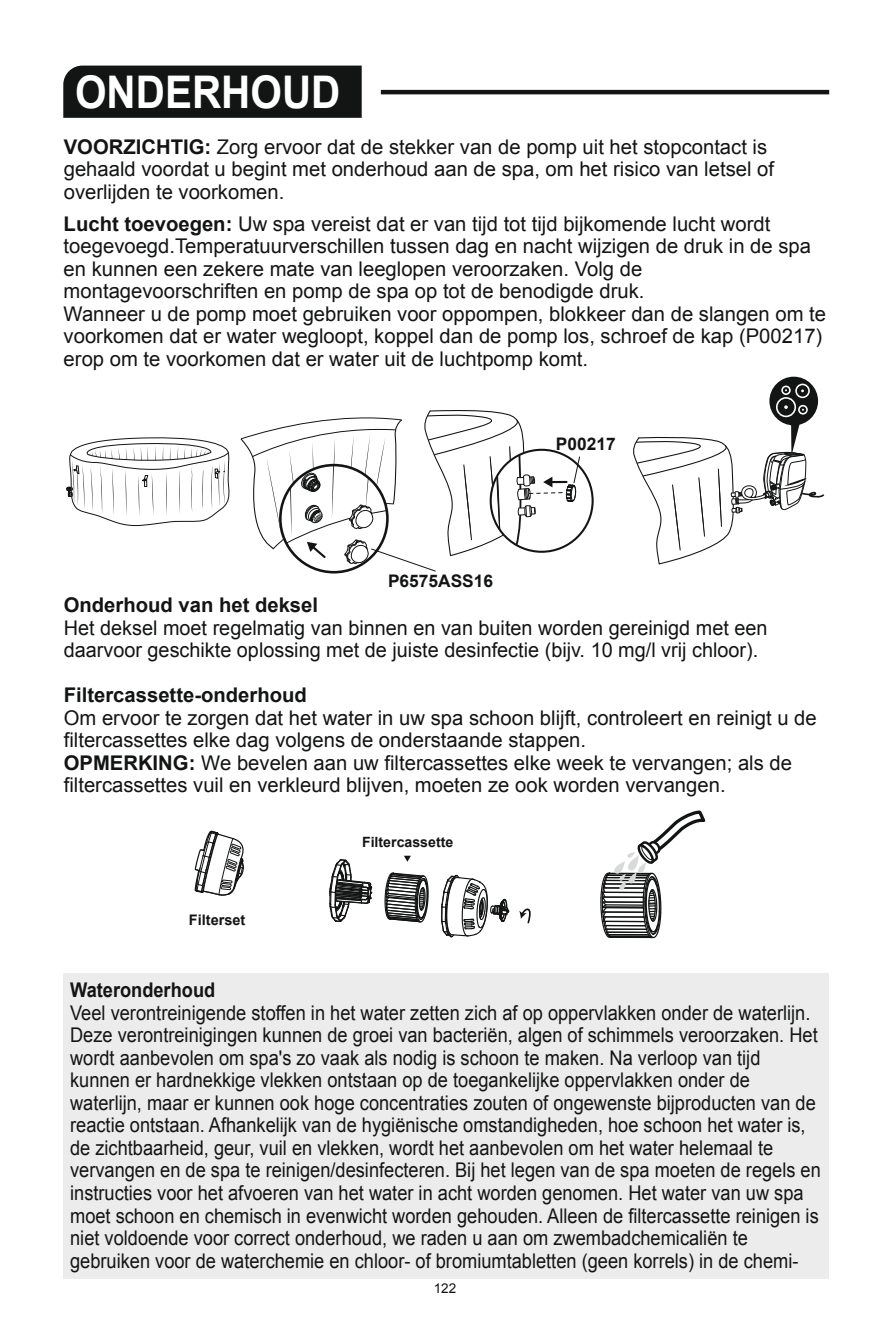
<style>
.page{position:relative;width:893px;height:1340px;background:#fff}
.page>*{position:absolute;margin:0;border:0;box-sizing:border-box;transform-origin:0 0}
.t1{font:700 45px "Arial";color:#fff;scale:.9 1}
.t2{font:20.25px/22.5px "Arial";color:#131414}
.t3{font:20.25px/22.5px "Arial";color:#131414;scale:.9 1}
.t4{font:700 20.25px "Arial";color:#131414}
.t5{font:700 20.25px "Arial";color:#131414;scale:.9 1}
.t6{font:700 17.32px "Arial";color:#131414}
.t7{font:700 14.62px "Arial";color:#131414}
.t8{font:700 14.17px "Arial";color:#131414}
.t9{font:13.5px "Arial";color:#131414}
.s1{font-weight:700}
</style>
<div class="page">
<div style="left:64px;top:972px;width:765px;height:306px;background:#ececec"></div>
<div style="left:63px;top:66px;width:299px;height:52px;background:#131414"></div>
<hr style="left:381px;top:90px;width:448px;height:4px;background:#131414">
<svg style="left:67px;top:437px;width:163px;height:89px"></svg>
<svg style="left:491px;top:450px;width:102px;height:102px"></svg>
<svg style="left:240px;top:410px;width:340px;height:162px"></svg>
<div style="left:769px;top:377px;width:49px;height:48px;background:#131414;border-radius:50%"></div>
<svg style="left:776px;top:383px;width:34px;height:34px"></svg>
<svg style="left:633px;top:423px;width:192px;height:142px"></svg>
<svg style="left:194px;top:830px;width:50px;height:66px"></svg>
<svg style="left:329px;top:859px;width:44px;height:63px"></svg>
<svg style="left:441px;top:874px;width:68px;height:64px"></svg>
<svg style="left:404px;top:855px;width:7px;height:6px"></svg>
<svg style="left:384px;top:872px;width:45px;height:51px"></svg>
<svg style="left:600px;top:810px;width:106px;height:129px"></svg>
<svg style="left:519px;top:908px;width:12px;height:16px"></svg>
<h1 class="t1" style="left:75px;top:75px;width:296px">ONDERHOUD</h1>
<p class="t2" style="left:64px;top:137px;width:712px"><span class="s1">VOORZICHTIG:</span> Zorg ervoor dat de stekker van de pomp uit het stopcontact is gehaald voordat u begint met onderhoud aan de spa, om het risico van letsel of overlijden te voorkomen.</p>
<p class="t2" style="left:64px;top:214px;width:764px"><span class="s1">Lucht toevoegen:</span> Uw spa vereist dat er van tijd tot tijd bijkomende lucht wordt toegevoegd.Temperatuurverschillen tussen dag en nacht wijzigen de druk in de spa en kunnen een zekere mate van leeglopen veroorzaken. Volg de montagevoorschriften en pomp de spa op tot de benodigde druk.<br>Wanneer u de pomp moet gebruiken voor oppompen, blokkeer dan de slangen om te voorkomen dat er water wegloopt, koppel dan de pomp los, schroef de kap (P00217) erop om te voorkomen dat er water uit de luchtpomp komt.</p>
<p class="t6" style="left:388px;top:574px;width:107px">P6575ASS16</p>
<p class="t6" style="left:556px;top:437px;width:61px">P00217</p>
<p class="t4" style="left:64px;top:597px;width:256px">Onderhoud van het deksel</p>
<p class="t2" style="left:64px;top:618px;width:705px">Het deksel moet regelmatig van binnen en van buiten worden gereinigd met een daarvoor geschikte oplossing met de juiste desinfectie (bijv. 10 mg/l vrij chloor).</p>
<p class="t4" style="left:64px;top:687px;width:245px">Filtercassette-onderhoud</p>
<p class="t2" style="left:64px;top:708px;width:754px">Om ervoor te zorgen dat het water in uw spa schoon blijft, controleert en reinigt u de filtercassettes elke dag volgens de onderstaande stappen.<br><span class="s1">OPMERKING:</span> We bevelen aan uw filtercassettes elke week te vervangen; als de filtercassettes vuil en verkleurd blijven, moeten ze ook worden vervangen.</p>
<p class="t7" style="left:189px;top:914px;width:58px">Filterset</p>
<p class="t8" style="left:362px;top:837px;width:93px">Filtercassette</p>
<p class="t5" style="left:70px;top:982px;width:163px">Wateronderhoud</p>
<p class="t3" style="left:70px;top:1003px;width:836px">Veel verontreinigende stoffen in het water zetten zich af op oppervlakken onder de waterlijn.<br>Deze verontreinigingen kunnen de groei van bacteriën, algen of schimmels veroorzaken. Het wordt aanbevolen om spa's zo vaak als nodig is schoon te maken. Na verloop van tijd kunnen er hardnekkige vlekken ontstaan op de toegankelijke oppervlakken onder de waterlijn, maar er kunnen ook hoge concentraties zouten of ongewenste bijproducten van de reactie ontstaan. Afhankelijk van de hygiënische omstandigheden, hoe schoon het water is, de zichtbaarheid, geur, vuil en vlekken, wordt het aanbevolen om het water helemaal te vervangen en de spa te reinigen/desinfecteren. Bij het legen van de spa moeten de regels en instructies voor het afvoeren van het water in acht worden genomen. Het water van uw spa moet schoon en chemisch in evenwicht worden gehouden. Alleen de filtercassette reinigen is niet voldoende voor correct onderhoud, we raden u aan om zwembadchemicaliën te gebruiken voor de waterchemie en chloor- of bromiumtabletten (geen korrels) in de chemi-</p>
<p class="t9" style="left:434px;top:1283px;width:24px">122</p>
</div>
